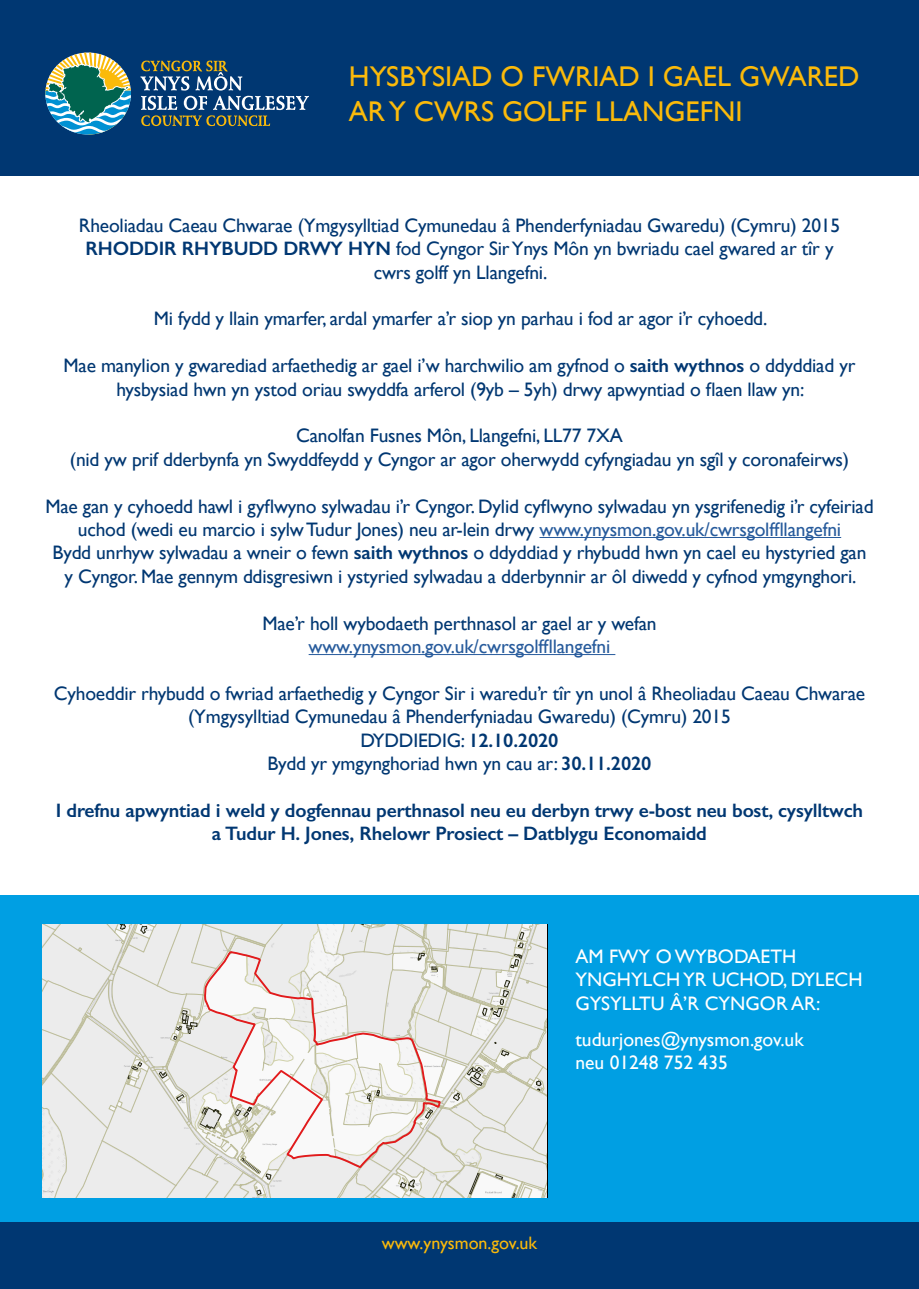
<style>
.page{position:relative;width:919px;height:1289px;background:#fff}
.page>*{position:absolute;margin:0;border:0;box-sizing:border-box;transform-origin:0 0}
.Body{font:28.5px "Gill Sans";color:#fbba0a}
.Body-2{font:19.5px/23.4px "Gill Sans";letter-spacing:-.01em;color:#003772;text-align:center}
.Body-3{font:600 19.5px "Gill Sans";letter-spacing:-.01em;color:#003772}
.Body-4{font:19.5px/23.4px "Gill Sans";color:#fff}
.Body-5{font:19.5px "Gill Sans";letter-spacing:-.01em;color:#275b9c}
.Body-6{font:18px "Gill Sans";color:#fbba0a}
.s1{font-weight:600}
.s2{color:#275b9c}
</style>
<div class="page">
<div style="left:0;top:895px;width:918px;height:327px;background:#009fe3"></div>
<div style="left:0;top:0;width:918px;height:175px;background:#003772"></div>
<svg style="left:140px;top:61px;width:169px;height:65px"></svg>
<svg style="left:45px;top:53px;width:86px;height:81px"></svg>
<div style="left:0;top:1222px;width:918px;height:66px;background:#003772"></div>
<svg style="left:42px;top:924px;width:505px;height:272px;background:#e5e5e2"></svg>
<svg style="left:203px;top:925px;width:239px;height:244px;background:#ece5e2"></svg>
<hr style="left:539px;top:537px;width:302px;height:1px;background:#275b9c">
<hr style="left:308px;top:654px;width:307px;height:1px;background:#275b9c">
<p class="Body" style="left:349px;top:60px;width:512px">HYSBYSIAD O FWRIAD I GAEL GWARED</p>
<p class="Body" style="left:349px;top:94px;width:395px">AR Y CWRS GOLFF LLANGEFNI</p>
<p class="Body-2" style="left:79px;top:213px;width:763px">Rheoliadau Caeau Chwarae (Ymgysylltiad Cymunedau â Phenderfyniadau Gwaredu) (Cymru) 2015</p>
<p class="Body-2" style="left:85px;top:236px;width:749px"><span class="s1">RHODDIR RHYBUDD DRWY HYN</span> fod Cyngor Sir Ynys Môn yn bwriadu cael gwared ar tîr y</p>
<p class="Body-2" style="left:373px;top:260px;width:175px">cwrs golff yn Llangefni.</p>
<p class="Body-2" style="left:154px;top:307px;width:615px">Mi fydd y llain ymarfer, ardal ymarfer a’r siop yn parhau i fod ar agor i’r cyhoedd.</p>
<p class="Body-2" style="left:64px;top:353px;width:793px">Mae manylion y gwarediad arfaethedig ar gael i’w harchwilio am gyfnod o <span class="s1">saith wythnos</span> o ddyddiad yr hysbysiad hwn yn ystod oriau swyddfa arferol (9yb – 5yh) drwy apwyntiad o flaen llaw yn:</p>
<p class="Body-2" style="left:296px;top:424px;width:328px">Canolfan Fusnes Môn, Llangefni, LL77 7XA</p>
<p class="Body-2" style="left:70px;top:447px;width:780px">(nid yw prif dderbynfa yn Swyddfeydd y Cyngor ar agor oherwydd cyfyngiadau yn sgîl y coronafeirws)</p>
<p class="Body-2" style="left:45px;top:494px;width:829px">Mae gan y cyhoedd hawl i gyflwyno sylwadau i’r Cyngor. Dylid cyflwyno sylwadau yn ysgrifenedig i’r cyfeiriad uchod (wedi eu marcio i sylw Tudur Jones) neu ar-lein drwy <span class="s2">www.ynysmon.gov.uk/cwrsgolffllangefni</span></p>
<p class="Body-2" style="left:53px;top:541px;width:815px">Bydd unrhyw sylwadau a wneir o fewn <span class="s1">saith wythnos</span> o ddyddiad y rhybudd hwn yn cael eu hystyried gan</p>
<p class="Body-2" style="left:64px;top:564px;width:793px">y Cyngor. Mae gennym ddisgresiwn i ystyried sylwadau a dderbynnir ar ôl diwedd y cyfnod ymgynghori.</p>
<p class="Body-2" style="left:262px;top:611px;width:396px">Mae’r holl wybodaeth perthnasol ar gael ar y wefan</p>
<p class="Body-5" style="left:308px;top:635px;width:303px">www.ynysmon.gov.uk/cwrsgolffllangefni</p>
<p class="Body-2" style="left:54px;top:681px;width:812px">Cyhoeddir rhybudd o fwriad arfaethedig y Cyngor Sir i waredu’r tîr yn unol â Rheoliadau Caeau Chwarae (Ymgysylltiad Cymunedau â Phenderfyniadau Gwaredu) (Cymru) 2015</p>
<p class="Body-2" style="left:360px;top:728px;width:200px">DYDDIEDIG: <span class="s1">12.10.2020</span></p>
<p class="Body-2" style="left:267px;top:751px;width:385px">Bydd yr ymgynghoriad hwn yn cau ar: <span class="s1">30.11.2020</span></p>
<p class="Body-3" style="left:56px;top:798px;width:808px">I drefnu apwyntiad i weld y dogfennau perthnasol neu eu derbyn trwy e-bost neu bost, cysylltwch</p>
<p class="Body-3" style="left:212px;top:822px;width:496px">a Tudur H. Jones, Rhelowr Prosiect – Datblygu Economaidd</p>
<p class="Body-4" style="left:575px;top:944px;width:289px">AM FWY O WYBODAETH<br>YNGHYLCH YR UCHOD, DYLECH<br>GYSYLLTU Â’R CYNGOR AR:</p>
<p class="Body-4" style="left:575px;top:1027px;width:230px">tudurjones@ynysmon.gov.uk</p>
<p class="Body-4" style="left:575px;top:1050px;width:154px">neu 01248 752 435</p>
<p class="Body-6" style="left:381px;top:1232px;width:157px">www.ynysmon.gov.uk</p>
</div>
